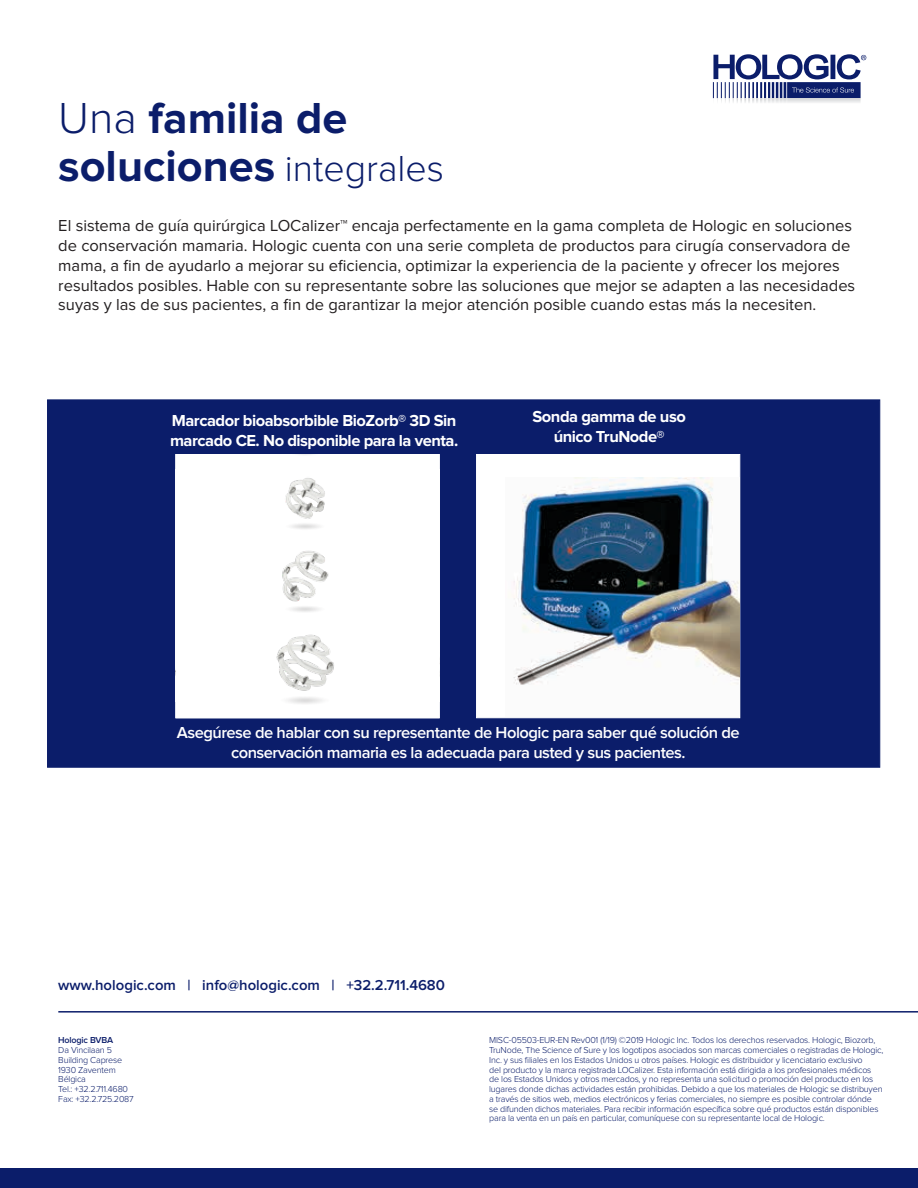
<style>
.page{position:relative;width:918px;height:1188px;background:#fff}
.page>*{position:absolute;margin:0;border:0;box-sizing:border-box;transform-origin:0 0}
.t1{font:700 45px/48px "Proxima Nova";color:#0b1d6a}
.t2{font:16.5px/19.8px "Proxima Nova";color:#231f20}
.t3{font:600 16.5px/19.8px "Proxima Nova";letter-spacing:-.03em;color:#fff;text-align:center}
.t4{font:700 16.5px/19.8px "Proxima Nova";letter-spacing:-.03em;color:#fff}
.t5{font:600 14.85px "Proxima Nova";color:#0b1d6a}
.t6{font:300 9px/9.8px "Proxima Nova";letter-spacing:-.02em;color:#0b1d6a}
.t7{font:600 9px "Proxima Nova";letter-spacing:-.02em;color:#0b1d6a}
.s1{font-weight:300}
.s2{font-weight:300;font-size:37.5px}
</style>
<div class="page">
<svg style="left:713px;top:54px;width:153px;height:49px"></svg>
<div style="left:0;top:1169px;width:918px;height:19px;background:#0b1d6a"></div>
<div style="left:48px;top:400px;width:832px;height:367px;background:#0b1d6a"></div>
<div style="left:477px;top:454px;width:263px;height:264px;background:#fff;border:1px solid #fff"></div>
<img style="left:506px;top:477px;width:234px;height:240px">
<div style="left:176px;top:455px;width:263px;height:263px;background:#fff"></div>
<img style="left:220px;top:455px;width:173px;height:263px">
<hr style="left:58px;top:1011px;width:860px;height:2px;background:#0b1d6a">
<h1 class="t1" style="left:58px;top:96px;width:387px"><span class="s1">Una</span> familia de soluciones <span class="s2">integrales</span></h1>
<p class="t2" style="left:58px;top:216px;width:798px">El sistema de guía quirúrgica LOCalizer™ encaja perfectamente en la gama completa de Hologic en soluciones de conservación mamaria. Hologic cuenta con una serie completa de productos para cirugía conservadora de mama, a fin de ayudarlo a mejorar su eficiencia, optimizar la experiencia de la paciente y ofrecer los mejores resultados posibles. Hable con su representante sobre las soluciones que mejor se adapten a las necesidades suyas y las de sus pacientes, a fin de garantizar la mejor atención posible cuando estas más la necesiten.</p>
<h2 class="t4" style="left:170px;top:412px;width:290px">Marcador bioabsorbible BioZorb® 3D Sin marcado CE. No disponible para la venta.</h2>
<h2 class="t4" style="left:533px;top:407px;width:155px;text-align:center">Sonda gamma de uso único TruNode®</h2>
<h2 class="t3" style="left:177px;top:724px;width:564px">Asegúrese de hablar con su representante de Hologic para saber qué solución de conservación mamaria es la adecuada para usted y sus pacientes.</h2>
<h3 class="t5" style="left:58px;top:978px;width:388px">www.hologic.com | info@hologic.com | +32.2.711.4680</h3>
<p class="t7" style="left:58px;top:1036px;width:56px">Hologic BVBA</p>
<p class="t6" style="left:58px;top:1046px;width:77px">Da Vincilaan 5<br>Building Caprese<br>1930 Zaventem<br>Bélgica<br>Tel.: +32.2.711.4680<br>Fax: +32.2.725.2087</p>
<p class="t6" style="left:489px;top:1036px;width:396px">MISC-05503-EUR-EN Rev001 (1/19) ©2019 Hologic Inc. Todos los derechos reservados. Hologic, Biozorb, TruNode, The Science of Sure y los logotipos asociados son marcas comerciales o registradas de Hologic, Inc. y sus filiales en los Estados Unidos u otros países. Hologic es distribuidor y licenciatario exclusivo<br>del producto y la marca registrada LOCalizer. Esta información está dirigida a los profesionales médicos de los Estados Unidos y otros mercados, y no representa una solicitud o promoción del producto en los lugares donde dichas actividades están prohibidas. Debido a que los materiales de Hologic se distribuyen a través de sitios web, medios electrónicos y ferias comerciales, no siempre es posible controlar dónde<br>se difunden dichos materiales. Para recibir información específica sobre qué productos están disponibles para la venta en un país en particular, comuníquese con su representante local de Hologic.</p>
</div>
